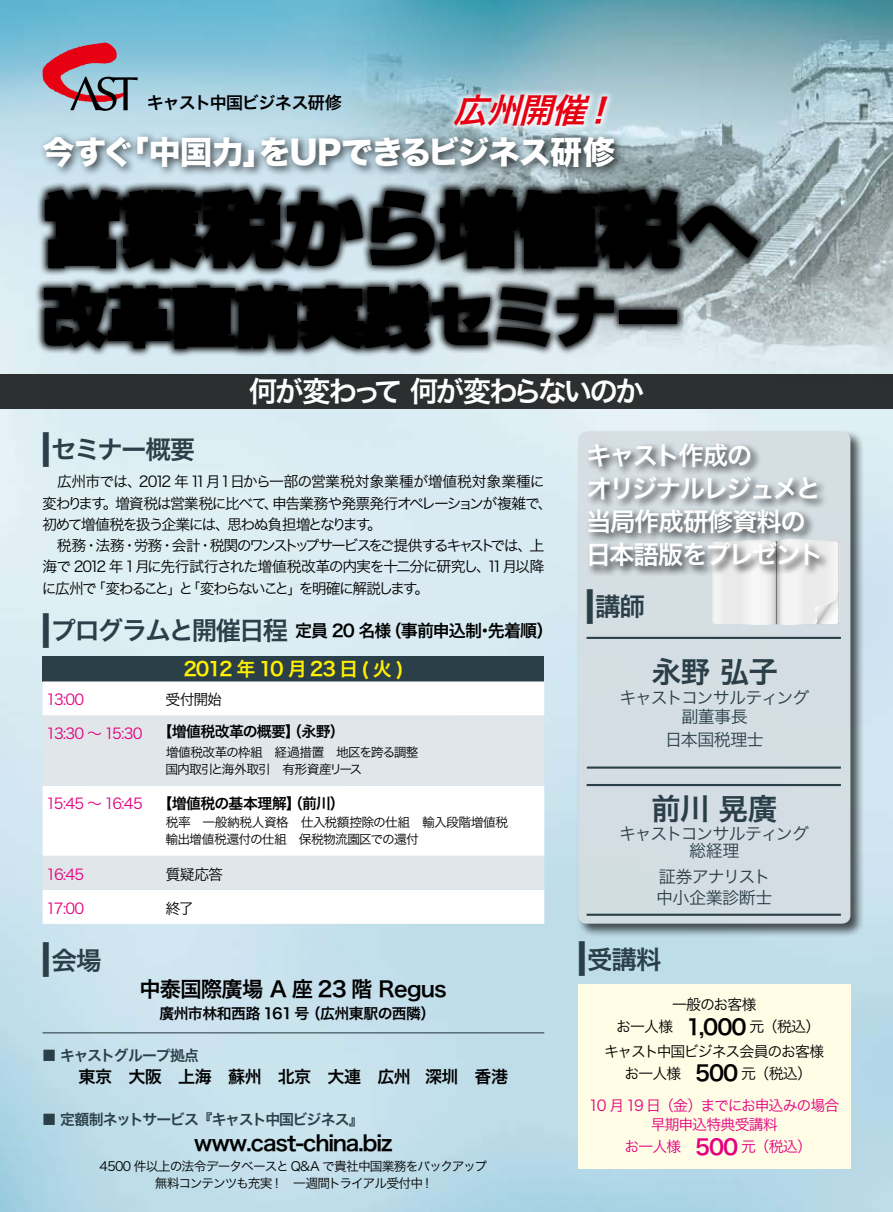
<style>
.page{position:relative;width:893px;height:1212px;background:#fff}
.page>*{position:absolute;margin:0;border:0;box-sizing:border-box;transform-origin:0 0}
.t1{font:900 81.9px "Shin Go Pro";letter-spacing:-.02em;color:#000}
.t2{font:900 65.85px "Shin Go Pro";letter-spacing:-.025em;color:#000}
.t3{font:45.9px "Hira Kaku Pro W6";color:#2b3f49;scale:.17 1}
.t4{font:italic 34.05px "Hira Kaku Pro W6";color:#e60012}
.t5{font:31.95px "Hira Kaku Std W8";letter-spacing:-.03em;color:#fff}
.t6{font:29.7px "Hira Kaku Pro W6";letter-spacing:-.02em;color:#2b3f49}
.t7{font:28.65px "Hira Kaku Pro W6";letter-spacing:-.095em;color:#fff}
.t8{font:25.5px/33.2px "Hira Kaku Pro W6";letter-spacing:-.07em;color:#fff}
.t9{font:25.5px "Hira Kaku Pro W6";letter-spacing:-.07em;color:#2b3f49}
.t10{font:21.3px "Hira Kaku Pro W6";letter-spacing:-.05em;color:#000}
.t11{font:21.3px "Hira Kaku Pro W6";color:#e4007f}
.t12{font:19.2px "Hira Kaku Pro W6";letter-spacing:.055em;color:#fff100}
.t13{font:16.95px "Hira Kaku Pro W6";letter-spacing:-.04em;color:#000}
.t14{font:16.95px/19.2px "Hira Kaku Pro W3";letter-spacing:-.05em;color:#2b3f49;text-align:center}
.t15{font:16.95px/17px "Hira Kaku Pro W3";letter-spacing:-.075em;color:#2b3f49;text-align:center}
.t16{font:14.85px/21.3px "Hira Kaku Pro W3";letter-spacing:-.085em;color:#000}
.t17{font:14.85px/19.2px "Hira Kaku Pro W3";letter-spacing:-.065em;color:#e4007f;text-align:center}
.t18{font:14.85px "Hira Kaku Pro W6";letter-spacing:-.04em;color:#000}
.t19{font:14.85px "Hira Kaku Pro W6";letter-spacing:-.08em;color:#2b3f49}
.t20{font:14.85px "Hira Kaku Pro W3";letter-spacing:-.03em;color:#000}
.t21{font:14.85px "Hira Kaku Pro W3";letter-spacing:-.175em;color:#000}
.t22{font:14.85px "Hira Kaku Pro W3";letter-spacing:-.12em;color:#000}
.t23{font:14.85px/22.4px "Hira Kaku Pro W3";letter-spacing:-.06em;color:#000}
.t24{font:14.85px "Hira Kaku Pro W3";letter-spacing:-.125em;color:#000}
.t25{font:14.85px "Hira Kaku Pro W3";letter-spacing:-.155em;color:#000}
.t26{font:12.75px/17px "Hira Kaku Pro W3";letter-spacing:-.06em;color:#000}
.t27{font:12.75px "Hira Kaku Pro W3";letter-spacing:-.085em;color:#000}
</style>
<div class="page">
<img style="left:0;top:0;width:893px;height:1212px">
<hr style="left:43px;top:1032px;width:501px;height:1px;background:#2b3f49">
<div style="left:576px;top:429px;width:291px;height:511px;background:#000;opacity:.75"></div>
<div style="left:578px;top:432px;width:272px;height:492px;background:#d5dde2;border-radius:9px"></div>
<svg style="left:43px;top:43px;width:95px;height:68px;background:#a37c8c"></svg>
<div style="left:37px;top:131px;width:650px;height:77px;background:#000;opacity:.75"></div>
<svg style="left:34px;top:179px;width:859px;height:231px;background:#687074"></svg>
<div style="left:0;top:374px;width:893px;height:34px;background:#2c2f30"></div>
<svg style="left:713px;top:606px;width:126px;height:19px;background:#e9eaea"></svg>
<div style="left:585px;top:440px;width:300px;height:166px;background:#000;opacity:.75"></div>
<svg style="left:445px;top:86px;width:313px;height:80px;background:#abbfc5"></svg>
<div style="left:578px;top:984px;width:272px;height:185px;background:#fffde5"></div>
<hr style="left:587px;top:766px;width:254px;height:3px;background:#2b3f49">
<hr style="left:587px;top:914px;width:254px;height:2px;background:#2b3f49">
<hr style="left:587px;top:637px;width:254px;height:2px;background:#2b3f49">
<hr style="left:587px;top:784px;width:254px;height:2px;background:#2b3f49">
<div style="left:43px;top:656px;width:501px;height:25px;background:#2b3f49"></div>
<svg style="left:43px;top:681px;width:501px;height:243px"></svg>
<svg style="left:43px;top:715px;width:501px;height:175px;fill:#e0e6e9"></svg>
<p class="t13" style="left:147px;top:87px;width:196px">キャスト中国ビジネス研修</p>
<h3 class="t5" style="left:259px;top:134px;width:358px">をUPできるビジネス研修</h3>
<h3 class="t4" style="left:453px;top:80px;width:150px">広州開催</h3>
<h3 class="t4" style="left:581px;top:80px;width:51px">!</h3>
<h3 class="t5" style="left:117px;top:134px;width:159px">「中国力」</h3>
<h3 class="t5" style="left:42px;top:134px;width:93px">今すぐ</h3>
<h1 class="t1" style="left:41px;top:164px;width:720px">営業税から増値税へ</h1>
<h2 class="t2" style="left:42px;top:265px;width:641px">改革直前実践セミナー</h2>
<h3 class="t7" style="left:249px;top:365px;width:397px">何が変わって何が変わらないのか</h3>
<h3 class="t3" style="left:42px;top:408px;width:47px">■</h3>
<h3 class="t9" style="left:51px;top:427px;width:145px">セミナー概要</h3>
<p class="t16" style="left:43px;top:470px;width:101px">　広州市では、</p>
<p class="t20" style="left:139px;top:468px;width:407px">2012 年 11月1日から一部の営業税対象業種が増値税対象業種に</p>
<p class="t16" style="left:115px;top:491px;width:426px">増資税は営業税に比べて申告業務や発票発行オペレーションが複雑で</p>
<p class="t16" style="left:42px;top:491px;width:65px">変わります</p>
<p class="t16" style="left:103px;top:491px;width:16px">。</p>
<p class="t16" style="left:264px;top:491px;width:16px">、</p>
<p class="t16" style="left:538px;top:491px;width:16px">、</p>
<p class="t22" style="left:42px;top:511px;width:189px">初めて増値税を扱う企業には、</p>
<p class="t22" style="left:227px;top:511px;width:145px">思わぬ負担増となります</p>
<p class="t16" style="left:367px;top:512px;width:16px">。</p>
<p class="t21" style="left:210px;top:532px;width:324px">税関のワンストップサービスをご提供するキャストでは、</p>
<p class="t16" style="left:43px;top:534px;width:45px">　税務</p>
<p class="t16" style="left:96px;top:534px;width:31px">法務</p>
<p class="t16" style="left:134px;top:534px;width:30px">労務</p>
<p class="t16" style="left:172px;top:534px;width:30px">会計</p>
<p class="t16" style="left:84px;top:534px;width:16px">・</p>
<p class="t16" style="left:122px;top:534px;width:16px">・</p>
<p class="t16" style="left:160px;top:534px;width:16px">・</p>
<p class="t16" style="left:198px;top:534px;width:16px">・</p>
<p class="t16" style="left:530px;top:534px;width:16px">上</p>
<p class="t16" style="left:414px;top:555px;width:78px;text-indent:-372px">海で 2012 年 1月に先行試行された増値税改革の内実を十二分に研究し、。</p>
<p class="t24" style="left:299px;top:575px;width:120px">を明確に解説します</p>
<p class="t16" style="left:91px;top:576px;width:80px">「変わること</p>
<p class="t25" style="left:179px;top:575px;width:112px">「と変わらないこと</p>
<p class="t16" style="left:42px;top:576px;width:57px">に広州で</p>
<p class="t16" style="left:167px;top:576px;width:16px">」</p>
<p class="t16" style="left:287px;top:576px;width:16px">」</p>
<p class="t16" style="left:487px;top:555px;width:59px">11月以降</p>
<h3 class="t3" style="left:42px;top:589px;width:47px">■</h3>
<h3 class="t9" style="left:51px;top:607px;width:239px">プログラムと開催日程</h3>
<p class="t13" style="left:295px;top:615px;width:98px">定員 20 名様</p>
<p class="t13" style="left:385px;top:615px;width:170px">（事前申込制先着順(</p>
<p class="t13" style="left:476px;top:615px;width:19px">・</p>
<p class="t17" style="left:46px;top:689px;width:40px">13:00</p>
<p class="t17" style="left:46px;top:723px;width:98px">13:30 〜 15:30</p>
<p class="t17" style="left:46px;top:793px;width:98px">15:45 〜 16:45</p>
<p class="t17" style="left:46px;top:863px;width:40px">16:45</p>
<p class="t17" style="left:46px;top:897px;width:40px">17:00</p>
<p class="t12" style="left:183px;top:651px;width:222px">2012年10月23日(火(</p>
<p class="t16" style="left:166px;top:688px;width:58px">受付開始</p>
<p class="t18" style="left:158px;top:718px;width:189px">【増値税改革の概要】（永野(</p>
<p class="t26" style="left:166px;top:742px;width:255px">増値税改革の枠組　経過措置　地区を跨る調整国内取引と海外取引　有形資産リース</p>
<p class="t18" style="left:158px;top:790px;width:189px">【増値税の基本理解】（前川(</p>
<p class="t26" style="left:166px;top:812px;width:344px">税率　一般納税人資格　仕入税額控除の仕組　輸入段階増値税輸出増値税還付の仕組　保税物流園区での還付</p>
<p class="t16" style="left:166px;top:862px;width:59px">質疑応答</p>
<p class="t16" style="left:166px;top:896px;width:30px">終了</p>
<h3 class="t3" style="left:42px;top:919px;width:47px">■</h3>
<h3 class="t9" style="left:52px;top:937px;width:51px">会場</h3>
<h3 class="t10" style="left:140px;top:969px;width:309px">中泰国際廣場 A 座 23 階 Regus</h3>
<p class="t18" style="left:306px;top:1000px;width:131px">（広州東駅の西隣(</p>
<p class="t18" style="left:159px;top:1000px;width:152px">廣州市林和西路 161 号</p>
<p class="t19" style="left:42px;top:1042px;width:159px">■ キャストグループ拠点</p>
<p class="t13" style="left:79px;top:1062px;width:334px">東京　大阪　上海　蘇州　北京　大連　広州</p>
<p class="t19" style="left:42px;top:1106px;width:323px">■ 定額制ネットサービス『キャスト中国ビジネス『</p>
<h3 class="t10" style="left:194px;top:1124px;width:200px">www.cast-china.biz</h3>
<p class="t26" style="left:421px;top:1157px;width:68px;text-indent:-321px">4500 件以上の法令データベースと Q&amp;A で貴社中国業務をバックアップ!</p>
<p class="t13" style="left:425px;top:1062px;width:85px">深圳　香港</p>
<p class="t27" style="left:155px;top:1172px;width:119px">無料コンテンツも充実</p>
<p class="t26" style="left:270px;top:1174px;width:154px">！　一週間トライアル受付中</p>
<h3 class="t8" style="left:586px;top:437px;width:240px">キャスト作成の<br>オリジナルレジュメと当局作成研修資料の日本語版をプレゼント</h3>
<h3 class="t3" style="left:586px;top:565px;width:47px">■</h3>
<h3 class="t9" style="left:595px;top:583px;width:51px">講師</h3>
<h3 class="t6" style="left:651px;top:645px;width:128px">永野弘子</h3>
<p class="t14" style="left:619px;top:687px;width:191px">キャストコンサルティング副董事長</p>
<p class="t14" style="left:665px;top:729px;width:100px">日本国税理士</p>
<h3 class="t6" style="left:651px;top:782px;width:128px">前川晃廣</h3>
<p class="t15" style="left:619px;top:824px;width:191px">キャストコンサルティング総経理</p>
<p class="t14" style="left:656px;top:865px;width:118px;line-height:21.3px;text-align:left">証券アナリスト中小企業診断士</p>
<h3 class="t3" style="left:578px;top:917px;width:47px">■</h3>
<h3 class="t9" style="left:587px;top:936px;width:76px">受講料</h3>
<p class="t23" style="left:749px;top:992px;width:72px;text-indent:-77px">一般のお客様<br>元（税込(</p>
<h3 class="t10" style="left:686px;top:1007px;width:62px">1,000</h3>
<p class="t16" style="left:604px;top:1013px;width:221px;line-height:24.5px;text-indent:12px">お一人様　<br>キャスト中国ビジネス会員のお客様</p>
<p class="t16" style="left:741px;top:1061px;width:72px">元（税込(</p>
<h3 class="t10" style="left:695px;top:1054px;width:45px">500</h3>
<p class="t16" style="left:625px;top:1061px;width:73px">お一人様　</p>
<p class="t17" style="left:589px;top:1094px;width:252px">10 月 19 日（金）までにお申込みの場合早期申込特典受講料</p>
<p class="t17" style="left:741px;top:1136px;width:72px">元（税込(</p>
<h3 class="t11" style="left:695px;top:1127px;width:45px">500</h3>
<p class="t17" style="left:625px;top:1136px;width:73px">お一人様　</p>
</div>
